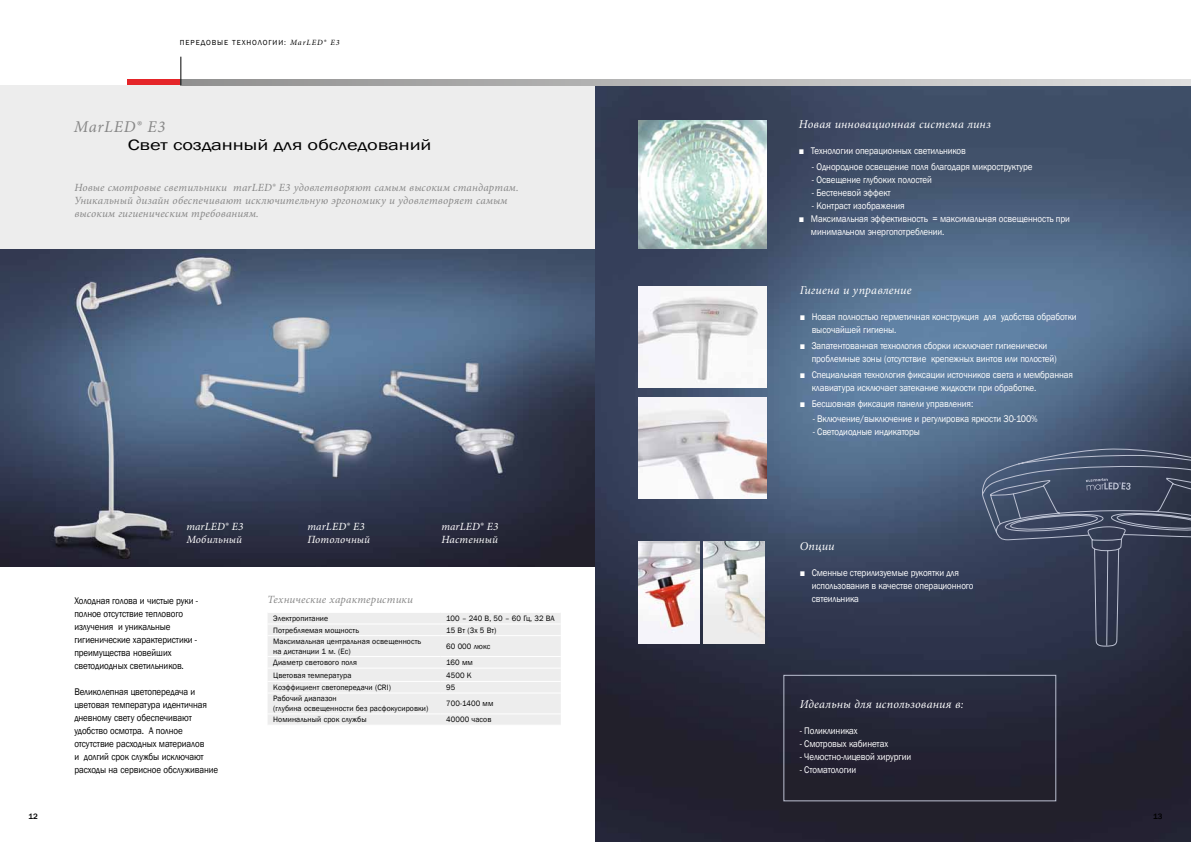
<style>
.page{position:relative;width:1191px;height:842px;background:#fff}
.page>*{position:absolute;margin:0;border:0;box-sizing:border-box;transform-origin:0 0}
.t1{font:italic 16.5px "Minion Pro";letter-spacing:.05em;color:#878787}
.t2{font:15.4px "Franklin Gothic";letter-spacing:-.01em;color:#000;scale:1.33 1}
.t3{font:italic 12px "Minion Pro";letter-spacing:.02em;color:#fff}
.t4{font:italic 11px/13px "Minion Pro";letter-spacing:.02em;color:#878787}
.t5{font:italic 11px/13px "Minion Pro";letter-spacing:.015em;color:#fff}
.t6{font:9.9px/13px "Franklin Gothic";letter-spacing:-.01em;color:#fff;scale:.91 1}
.t7{font:9.9px/13px "Franklin Gothic";letter-spacing:-.01em;color:#000;scale:.91 1}
.t8{font:8px/9.6px "Franklin Gothic";letter-spacing:.01em;color:#000}
.t9{font:500 8px "Franklin Gothic";color:#000}
.t10{font:7.5px "Franklin Gothic";letter-spacing:.12em;color:#000}
.s1{font-family:"Minion Pro";font-style:italic;font-size:8px}
</style>
<div class="page">
<div style="left:0;top:85px;width:604px;height:177px;background:#ededed"></div>
<img style="left:0;top:249px;width:595px;height:317px">
<div style="left:268px;top:613px;width:293px;height:112px;background:#ededed"></div>
<hr style="left:267px;top:624px;width:173px;height:1px;background:#fff">
<hr style="left:440px;top:624px;width:121px;height:1px;background:#fff">
<hr style="left:267px;top:635px;width:173px;height:1px;background:#fff">
<hr style="left:440px;top:635px;width:121px;height:1px;background:#fff">
<hr style="left:267px;top:656px;width:173px;height:1px;background:#fff">
<hr style="left:440px;top:656px;width:121px;height:1px;background:#fff">
<hr style="left:267px;top:668px;width:173px;height:1px;background:#fff">
<hr style="left:440px;top:668px;width:121px;height:1px;background:#fff">
<hr style="left:267px;top:681px;width:173px;height:1px;background:#fff">
<hr style="left:440px;top:681px;width:121px;height:1px;background:#fff">
<hr style="left:267px;top:693px;width:173px;height:1px;background:#fff">
<hr style="left:440px;top:693px;width:121px;height:1px;background:#fff">
<hr style="left:267px;top:713px;width:173px;height:1px;background:#fff">
<hr style="left:440px;top:713px;width:121px;height:1px;background:#fff">
<img style="left:595px;top:85px;width:596px;height:757px">
<img style="left:638px;top:120px;width:128px;height:129px">
<img style="left:638px;top:398px;width:128px;height:100px">
<img style="left:638px;top:542px;width:61px;height:102px">
<img style="left:703px;top:542px;width:61px;height:102px">
<img style="left:638px;top:287px;width:128px;height:100px">
<svg style="left:982px;top:449px;width:209px;height:197px;background:#3a435a"></svg>
<svg style="left:1085px;top:478px;width:45px;height:12px"></svg>
<div style="left:783px;top:675px;width:273px;height:126px;border:1px solid #bcc1d2"></div>
<div style="left:127px;top:79px;width:54px;height:6px;background:#e52529"></div>
<svg style="left:182px;top:79px;width:1009px;height:6px;background:#b8b8b8"></svg>
<svg style="left:181px;top:57px;width:1px;height:28px"></svg>
<p class="t10" style="left:180px;top:38px;width:161px">ПЕРЕДОВЫЕ ТЕХНОЛОГИИ: <span class="s1">MarLED® E3</span></p>
<h1 class="t1" style="left:74px;top:115px;width:93px">MarLED® E3</h1>
<h2 class="t2" style="left:128px;top:135px;width:230px">Свет созданный для обследований</h2>
<p class="t4" style="left:74px;top:181px;width:446px">Новые смотровые светильники marLED® E3 удовлетворяют самым высоким стандартам.<br>Уникальный дизайн обеспечивают исключительную эргономику и удовлетворяет самым высоким гигиеническим требованиям.</p>
<p class="t5" style="left:186px;top:520px;width:59px">marLED® E3<br>Мобильный</p>
<p class="t5" style="left:307px;top:520px;width:64px">marLED® E3<br>Потолочный</p>
<p class="t5" style="left:441px;top:520px;width:59px">marLED® E3<br>Настенный</p>
<p class="t7" style="left:74px;top:595px;width:137px">Холодная голова и чистые руки - полное отсутствие теплового излучения и уникальные гигиенические характеристики - преимущества новейших светодиодных светильников.</p>
<p class="t7" style="left:74px;top:686px;width:160px">Великолепная цветопередача и цветовая температура идентичная дневному свету обеспечивают удобство осмотра. А полное отсутствие расходных материалов<br>и долгий срок службы исключают расходы на сервисное обслуживание</p>
<p class="t4" style="left:267px;top:593px;width:147px">Технические характеристики</p>
<p class="t8" style="left:273px;top:614px;width:56px">Электропитание</p>
<p class="t8" style="left:446px;top:614px;width:110px">100 – 240 В, 50 – 60 Гц, 32 ВА</p>
<p class="t8" style="left:273px;top:625px;width:87px">Потребляемая мощность</p>
<p class="t8" style="left:446px;top:625px;width:52px">15 Вт (3х 5 Вт)</p>
<p class="t8" style="left:273px;top:637px;width:149px">Максимальная центральная освещенность на дистанции 1 м. (Ес)</p>
<p class="t8" style="left:446px;top:642px;width:46px">60 000 люкс</p>
<p class="t8" style="left:273px;top:658px;width:85px">Диаметр светового поля</p>
<p class="t8" style="left:446px;top:658px;width:28px">160 мм</p>
<p class="t8" style="left:273px;top:670px;width:80px">Цветовая температура</p>
<p class="t8" style="left:446px;top:670px;width:27px">4500 К</p>
<p class="t8" style="left:273px;top:683px;width:119px">Коэффициент светопередачи (CRI)</p>
<p class="t8" style="left:446px;top:683px;width:11px">95</p>
<p class="t8" style="left:273px;top:694px;width:157px">Рабочий диапазон<br>(глубина освещенности без расфокусировки)</p>
<p class="t8" style="left:446px;top:699px;width:49px">700-1400 мм</p>
<p class="t8" style="left:273px;top:715px;width:95px">Номинальный срок службы</p>
<p class="t8" style="left:446px;top:715px;width:47px">40000 часов</p>
<p class="t3" style="left:799px;top:116px;width:193px">Новая инновационная система линз</p>
<p class="t6" style="left:799px;top:145px;width:185px">■ Технологии операционных светильников</p>
<p class="t6" style="left:812px;top:161px;width:244px">- Однородное освещение поля благодаря микроструктуре</p>
<p class="t6" style="left:812px;top:174px;width:133px">- Освещение глубоких полостей</p>
<p class="t6" style="left:812px;top:187px;width:88px">- Бестеневой эффект</p>
<p class="t6" style="left:812px;top:200px;width:103px">- Контраст изображения</p>
<p class="t6" style="left:811px;top:213px;width:286px;text-indent:-12px">■ Максимальная эффективность = максимальная освещенность при минимальном энергопотреблении.</p>
<p class="t3" style="left:799px;top:282px;width:113px">Гигиена и управление</p>
<p class="t6" style="left:811px;top:310px;width:293px;text-indent:-12px">■ Новая полностью герметичная конструкция для удобства обработки высочайшей гигиены.</p>
<p class="t6" style="left:811px;top:339px;width:271px;text-indent:-12px">■ Запатентованная технология сборки исключает гигиенически проблемные зоны (отсутствие крепежных винтов или полостей)</p>
<p class="t6" style="left:811px;top:368px;width:289px;text-indent:-12px">■ Специальная технология фиксации источников света и мембранная клавиатура исключает затекание жидкости при обработке.</p>
<p class="t6" style="left:799px;top:397px;width:192px">■ Бесшовная фиксация панели управления:</p>
<p class="t6" style="left:812px;top:413px;width:249px">- Включение/выключение и регулировка яркости 30-100%</p>
<p class="t6" style="left:812px;top:426px;width:119px">- Светодиодные индикаторы</p>
<p class="t3" style="left:799px;top:538px;width:36px">Опции</p>
<p class="t6" style="left:811px;top:566px;width:179px;text-indent:-12px">■ Сменные стерилизуемые рукоятки для использования в качестве операционного свтеильника</p>
<p class="t3" style="left:799px;top:696px;width:165px">Идеальны для использования в:</p>
<p class="t6" style="left:799px;top:724px;width:65px">- Поликлиниках</p>
<p class="t6" style="left:799px;top:737px;width:99px">- Смотровых кабинетах</p>
<p class="t6" style="left:799px;top:750px;width:124px">- Челюстно-лицевой хирургии</p>
<p class="t6" style="left:799px;top:763px;width:64px">- Стоматологии</p>
<p class="t9" style="left:29px;top:812px;width:11px">12</p>
<p class="t9" style="left:1153px;top:812px;width:11px">13</p>
</div>
